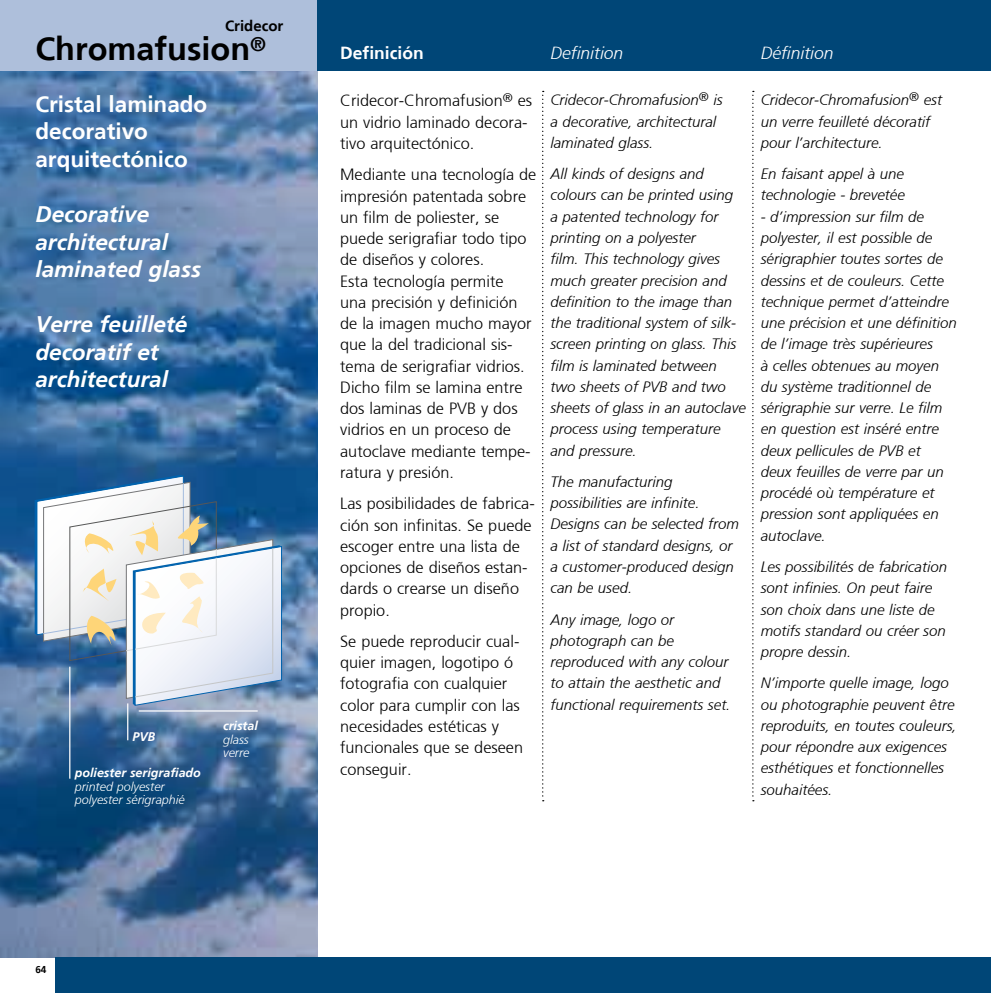
<style>
.page{position:relative;width:991px;height:993px;background:#fff}
.page>*{position:absolute;margin:0;border:0;box-sizing:border-box;transform-origin:0 0}
.t1{font:700 32.5px "Frutiger";color:#000}
.t2{font:italic 700 22.5px/27.5px "Frutiger";color:#fff}
.t3{font:700 22.5px/27.5px "Frutiger";color:#fff}
.t4{font:italic 300 17.5px "Frutiger";color:#fff}
.t5{font:700 17.5px "Frutiger";color:#fff}
.t6{font:300 16.25px/21.2px "Frutiger";color:#000}
.t7{font:italic 300 15px/21.2px "Frutiger";color:#000}
.t8{font:700 15px "Frutiger";color:#000}
.t9{font:italic 300 12.5px/13.8px "Frutiger";color:#fff}
.t10{font:italic 700 12.5px "Frutiger";color:#fff}
.t11{font:700 10px "Frutiger";color:#000}
</style>
<div class="page">
<svg style="left:0;top:71px;width:318px;height:886px;background:#4772a0"></svg>
<div style="left:55px;top:957px;width:936px;height:35px;background:#004677"></div>
<div style="left:0;top:0;width:319px;height:71px;background:#aebfdb"></div>
<div style="left:318px;top:0;width:673px;height:71px;background:#004677"></div>
<svg style="left:542px;top:91px;width:2px;height:710px"></svg>
<svg style="left:752px;top:91px;width:2px;height:710px"></svg>
<svg style="left:35px;top:474px;width:247px;height:231px"></svg>
<hr style="left:139px;top:710px;width:119px;height:1px;background:#fff">
<hr style="left:69px;top:666px;width:1px;height:112px;background:#fff">
<hr style="left:127px;top:703px;width:1px;height:37px;background:#fff">
<p class="t8" style="left:225px;top:17px;width:60px">Cridecor</p>
<h1 class="t1" style="left:35px;top:30px;width:232px">Chromafusion<sup>®</sup></h1>
<p class="t5" style="left:340px;top:42px;width:85px">Definición</p>
<p class="t4" style="left:550px;top:43px;width:74px">Definition</p>
<p class="t4" style="left:761px;top:43px;width:74px">Définition</p>
<h2 class="t3" style="left:35px;top:90px;width:173px">Cristal laminado decorativo arquitectónico</h2>
<h2 class="t2" style="left:35px;top:200px;width:167px">Decorative architectural laminated glass</h2>
<h2 class="t2" style="left:35px;top:310px;width:153px">Verre feuilleté decoratif et architectural</h2>
<p class="t10" style="left:133px;top:729px;width:24px">PVB</p>
<p class="t10" style="left:75px;top:765px;width:128px">poliester serigrafiado</p>
<p class="t9" style="left:75px;top:779px;width:112px">printed polyester polyester sérigraphié</p>
<p class="t10" style="left:223px;top:718px;width:36px">cristal</p>
<p class="t9" style="left:223px;top:732px;width:28px">glass verre</p>
<p class="t11" style="left:35px;top:963px;width:13px">64</p>
<p class="t6" style="left:340px;top:90px;width:193px">Cridecor-Chromafusion<sup>®</sup> es un vidrio laminado decora&shy;tivo arquitectónico.</p>
<p class="t6" style="left:340px;top:164px;width:198px">Mediante una tecnología de impresión patentada sobre un film de poliester, se puede serigrafiar todo tipo de diseños y colores.<br>Esta tecnología permite<br>una precisión y definición de la imagen mucho mayor que la del tradicional sis&shy;tema de serigrafiar vidrios.<br>Dicho film se lamina entre dos laminas de PVB y dos vidrios en un proceso de autoclave mediante tempe&shy;ratura y presión.</p>
<p class="t6" style="left:340px;top:493px;width:196px">Las posibilidades de fabrica&shy;ción son infinitas. Se puede escoger entre una lista de opciones de diseños estan&shy;dards o crearse un diseño propio.</p>
<p class="t6" style="left:340px;top:630px;width:184px">Se puede reproducir cual&shy;quier imagen, logotipo ó fotografia con cualquier color para cumplir con las necesidades estéticas y funcionales que se deseen conseguir.</p>
<p class="t7" style="left:550px;top:89px;width:174px">Cridecor-Chromafusion<sup>®</sup> is a decorative, architectural laminated glass.</p>
<p class="t7" style="left:550px;top:163px;width:197px">All kinds of designs and colours can be printed using<br>a patented technology for printing on a polyester<br>film. This technology gives much greater precision and definition to the image than the traditional system of silk&shy;screen printing on glass. This film is laminated between<br>two sheets of PVB and two sheets of glass in an autoclave process using temperature and pressure.</p>
<p class="t7" style="left:550px;top:471px;width:190px">The manufacturing possibilities are infinite.<br>Designs can be selected from a list of standard designs, or a customer-produced design can be used.</p>
<p class="t7" style="left:550px;top:608px;width:182px">Any image, logo or photograph can be reproduced with any colour to attain the aesthetic and functional requirements set.</p>
<p class="t7" style="left:761px;top:89px;width:183px">Cridecor-Chromafusion<sup>®</sup> est un verre feuilleté décoratif pour l’architecture.</p>
<p class="t7" style="left:761px;top:163px;width:146px">En faisant appel à une technologie - brevetée</p>
<p class="t7" style="left:761px;top:206px;width:198px">- d’impression sur film de polyester, il est possible de sérigraphier toutes sortes de dessins et de couleurs. Cette technique permet d’atteindre une précision et une définition de l’image très supérieures<br>à celles obtenues au moyen du système traditionnel de sérigraphie sur verre. Le film en question est inséré entre deux pellicules de PVB et<br>deux feuilles de verre par un procédé où température et pression sont appliquées en autoclave.</p>
<p class="t7" style="left:761px;top:556px;width:188px">Les possibilités de fabrication sont infinies. On peut faire son choix dans une liste de motifs standard ou créer son propre dessin.</p>
<p class="t7" style="left:761px;top:672px;width:198px">N’importe quelle image, logo ou photographie peuvent être reproduits, en toutes couleurs, pour répondre aux exigences esthétiques et fonctionnelles souhaitées.</p>
</div>
